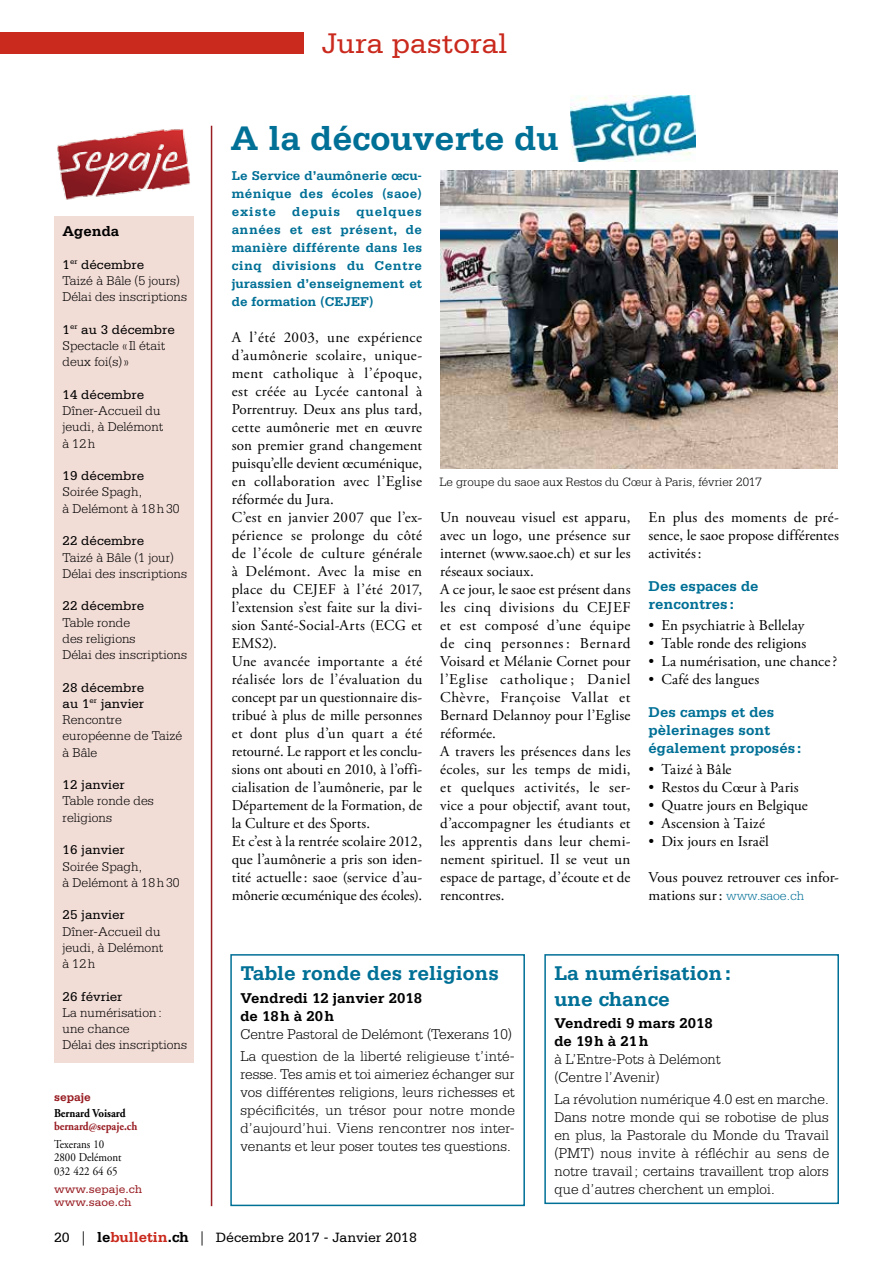
<style>
.page{position:relative;width:893px;height:1263px;background:#fff}
.page>*{position:absolute;margin:0;border:0;box-sizing:border-box;transform-origin:0 0}
.t1{font:700 36px "Serifa";color:#007096}
.t2{font:30px "Serifa";color:#ca291d}
.t3{font:700 21px/25.2px "Serifa";color:#007096}
.t4{font:15px/18px "Adobe Garamond Pro";letter-spacing:.015em;color:#000}
.t5{font:300 15px/18px "Serifa";color:#000}
.t6{font:700 15px/18px "Serifa";color:#007096}
.t7{font:700 15px/18px "Serifa";color:#000}
.t8{font:14.25px "Serifa";color:#000}
.t9{font:300 13.5px/16.2px "Serifa";color:#000}
.t10{font:700 13.5px/18px "Serifa";letter-spacing:.005em;color:#007096;text-align:justify}
.t11{font:13.5px "Serifa";color:#000}
.t12{font:300 12.75px "Serifa";color:#000}
.t13{font:12px/13.5px "Adobe Garamond Pro";color:#000;scale:.91 1}
.t14{font:12px/13.5px "Serifa";color:#981d23}
.t15{font:700 12px "Adobe Garamond Pro";color:#981d23;scale:.91 1}
.t16{font:700 12px "Adobe Garamond Pro";color:#000;scale:.91 1}
.t17{font:700 12px "Serifa";color:#981d23}
.s1{font-weight:400}
.s2{font-family:"Serifa";font-weight:300;font-size:13.5px;color:#007096}
.s3{font-family:"Adobe Garamond Pro"}
.s4{font-weight:700;font-size:15px}
.s5{font-weight:700;font-size:15px;color:#ca291d}
</style>
<div class="page">
<div style="left:0;top:33px;width:304px;height:21px;background:#ca291d"></div>
<hr style="left:211px;top:126px;width:1px;height:1080px;background:#981d23">
<img style="left:57px;top:129px;width:133px;height:71px">
<div style="left:54px;top:216px;width:139px;height:846px;background:#f2dcd6"></div>
<div style="left:230px;top:954px;width:295px;height:252px;border:2px solid #007096"></div>
<div style="left:544px;top:954px;width:295px;height:250px;border:2px solid #007096"></div>
<img style="left:570px;top:96px;width:126px;height:66px">
<img style="left:440px;top:171px;width:397px;height:297px">
<h2 class="t2" style="left:322px;top:27px;width:187px">Jura pastoral</h2>
<p class="t7" style="left:63px;top:222px;width:58px">Agenda</p>
<p class="t9" style="left:63px;top:256px;width:126px"><span class="s1">1</span><sup>er</sup> <span class="s1">décembre<br></span>Taizé à Bâle (5 jours)<br>Délai des inscriptions</p>
<p class="t9" style="left:63px;top:321px;width:114px"><span class="s1">1</span><sup>er</sup> <span class="s1">au 3 décembre<br></span>Spectacle «Il était deux foi(s)»</p>
<p class="t11" style="left:63px;top:387px;width:83px">14 décembre</p>
<p class="t9" style="left:63px;top:403px;width:102px">Dîner-Accueil du jeudi, à Delémont à 12h</p>
<p class="t11" style="left:63px;top:468px;width:83px">19 décembre</p>
<p class="t9" style="left:63px;top:484px;width:119px">Soirée Spagh,<br>à Delémont à 18h30</p>
<p class="t11" style="left:63px;top:533px;width:83px">22 décembre</p>
<p class="t9" style="left:63px;top:549px;width:126px">Taizé à Bâle (1 jour)<br>Délai des inscriptions</p>
<p class="t11" style="left:63px;top:599px;width:83px">22 décembre</p>
<p class="t9" style="left:63px;top:614px;width:126px">Table ronde<br>des religions<br>Délai des inscriptions</p>
<p class="t9" style="left:63px;top:679px;width:121px"><span class="s1">28 décembre<br>au 1</span><sup>er</sup> <span class="s1">janvier<br></span>Rencontre européenne de Taizé à Bâle</p>
<p class="t11" style="left:63px;top:777px;width:64px">12 janvier</p>
<p class="t9" style="left:63px;top:793px;width:93px">Table ronde des religions</p>
<p class="t11" style="left:63px;top:842px;width:64px">16 janvier</p>
<p class="t9" style="left:63px;top:858px;width:119px">Soirée Spagh,<br>à Delémont à 18h30</p>
<p class="t11" style="left:63px;top:907px;width:64px">25 janvier</p>
<p class="t9" style="left:63px;top:923px;width:102px">Dîner-Accueil du jeudi, à Delémont à 12h</p>
<p class="t11" style="left:63px;top:989px;width:62px">26 février</p>
<p class="t9" style="left:63px;top:1004px;width:126px">La numérisation:<br>une chance<br>Délai des inscriptions</p>
<p class="t17" style="left:54px;top:1090px;width:38px">sepaje</p>
<p class="t16" style="left:54px;top:1106px;width:80px">Bernard Voisard</p>
<p class="t15" style="left:54px;top:1119px;width:93px">bernard@sepaje.ch</p>
<p class="t13" style="left:54px;top:1138px;width:76px">Texerans 10<br>2800 Delémont<br>032 422 64 65</p>
<p class="t14" style="left:54px;top:1182px;width:90px">www.sepaje.ch www.saoe.ch</p>
<h1 class="t1" style="left:230px;top:117px;width:330px">A la découverte du</h1>
<p class="t10" style="left:232px;top:166px;width:192px">Le Service d’aumônerie œcu&shy;ménique des écoles (saoe) existe depuis quelques années et est présent, de manière différente dans les cinq divisions du Centre jurassien d’enseignement et de formation (CEJEF)</p>
<p class="t4" style="left:232px;top:329px;width:192px">A l’été 2003, une expérience d’aumônerie scolaire, unique&shy;ment catholique à l’époque, est créée au Lycée cantonal à<br>Porrentruy. Deux ans plus tard, cette aumônerie met en œuvre son premier grand changement puisqu’elle devient œcuménique, en collaboration avec l’Eglise réformée du Jura.<br>C’est en janvier 2007 que l’ex&shy;périence se prolonge du côté de l’école de culture générale à Delémont. Avec la mise en place du CEJEF à l’été 2017, l’extension s’est faite sur la divi&shy;sion Santé-Social-Arts (ECG et<br>EMS2).<br>Une avancée importante a été réalisée lors de l’évaluation du concept par un questionnaire dis&shy;tribué à plus de mille personnes et dont plus d’un quart a été retourné. Le rapport et les conclu&shy;sions ont abouti en 2010, à l’offi&shy;cialisation de l’aumônerie, par le<br>Département de la Formation, de la Culture et des Sports.<br>Et c’est à la rentrée scolaire 2012, que l’aumônerie a pris son iden&shy;tité actuelle: saoe (service d’au&shy;mônerie œcuménique des écoles).</p>
<p class="t12" style="left:439px;top:475px;width:324px">Le groupe du saoe aux Restos du Cœur à Paris, février 2017</p>
<p class="t4" style="left:440px;top:509px;width:192px">Un nouveau visuel est apparu, avec un logo, une présence sur internet (www.saoe.ch) et sur les réseaux sociaux.<br>A ce jour, le saoe est présent dans les cinq divisions du CEJEF et est composé d’une équipe de cinq personnes : Bernard<br>Voisard et Mélanie Cornet pour l’Eglise catholique ; Daniel<br>Chèvre, Françoise Vallat et<br>Bernard Delannoy pour l’Eglise réformée.<br>A travers les présences dans les écoles, sur les temps de midi, et quelques activités, le ser&shy;vice a pour objectif, avant tout, d’accompagner les étudiants et les apprentis dans leur chemi&shy;nement spirituel. Il se veut un espace de partage, d’écoute et de rencontres.</p>
<p class="t4" style="left:649px;top:509px;width:192px;text-align:justify">En plus des moments de pré&shy;sence, le saoe propose différentes activités:</p>
<p class="t6" style="left:649px;top:577px;width:112px">Des espaces de rencontres :</p>
<p class="t4" style="left:649px;top:617px;width:157px">• En psychiatrie à Bellelay</p>
<p class="t4" style="left:649px;top:635px;width:159px">• Table ronde des religions</p>
<p class="t4" style="left:649px;top:653px;width:190px">• La numérisation, une chance?</p>
<p class="t4" style="left:649px;top:671px;width:112px">• Café des langues</p>
<p class="t6" style="left:649px;top:703px;width:154px">Des camps et des pèlerinages sont également proposés :</p>
<p class="t4" style="left:649px;top:761px;width:85px">• Taizé à Bâle</p>
<p class="t4" style="left:649px;top:779px;width:152px">• Restos du Cœur à Paris</p>
<p class="t4" style="left:649px;top:797px;width:161px">• Quatre jours en Belgique</p>
<p class="t4" style="left:649px;top:815px;width:118px">• Ascension à Taizé</p>
<p class="t4" style="left:649px;top:833px;width:122px">• Dix jours en Israël</p>
<p class="t4" style="left:649px;top:869px;width:192px">Vous pouvez retrouver ces infor&shy;mations sur: <span class="s2">www.saoe.ch</span></p>
<h3 class="t3" style="left:240px;top:960px;width:260px">Table ronde des religions</h3>
<p class="t7" style="left:240px;top:988px;width:183px">Vendredi 12 janvier 2018 de 18h à 20h</p>
<p class="t5" style="left:240px;top:1022px;width:276px;line-height:22.2px">Centre Pastoral de Delémont (Texerans 10)<br>La question de la liberté religieuse t’inté-</p>
<p class="t5" style="left:240px;top:1065px;width:276px;text-align:justify">resse. Tes amis et toi aimeriez échanger sur vos différentes religions, leurs richesses et spécificités, un trésor pour notre monde d’aujourd’hui. Viens rencontrer nos inter&shy;venants et leur poser toutes tes questions.</p>
<h3 class="t3" style="left:554px;top:960px;width:178px">La numérisation: une chance</h3>
<p class="t7" style="left:554px;top:1014px;width:160px">Vendredi 9 mars 2018 de 19h à 21h</p>
<p class="t5" style="left:554px;top:1050px;width:168px">à L’Entre-Pots à Delémont (Centre l’Avenir)</p>
<p class="t5" style="left:554px;top:1090px;width:276px;text-align:justify">La révolution numérique 4.0 est en marche.<br>Dans notre monde qui se robotise de plus en plus, la Pastorale du Monde du Travail (PMT) nous invite à réfléchir au sens de notre travail ; certains travaillent trop alors que d’autres cherchent un emploi.</p>
<p class="t8" style="left:54px;top:1230px;width:365px">20 <span class="s3">|</span> <span class="s4">le</span><span class="s5">bulletin</span><span class="s4">.ch</span> <span class="s3">|</span> Décembre 2017 - Janvier 2018</p>
</div>
